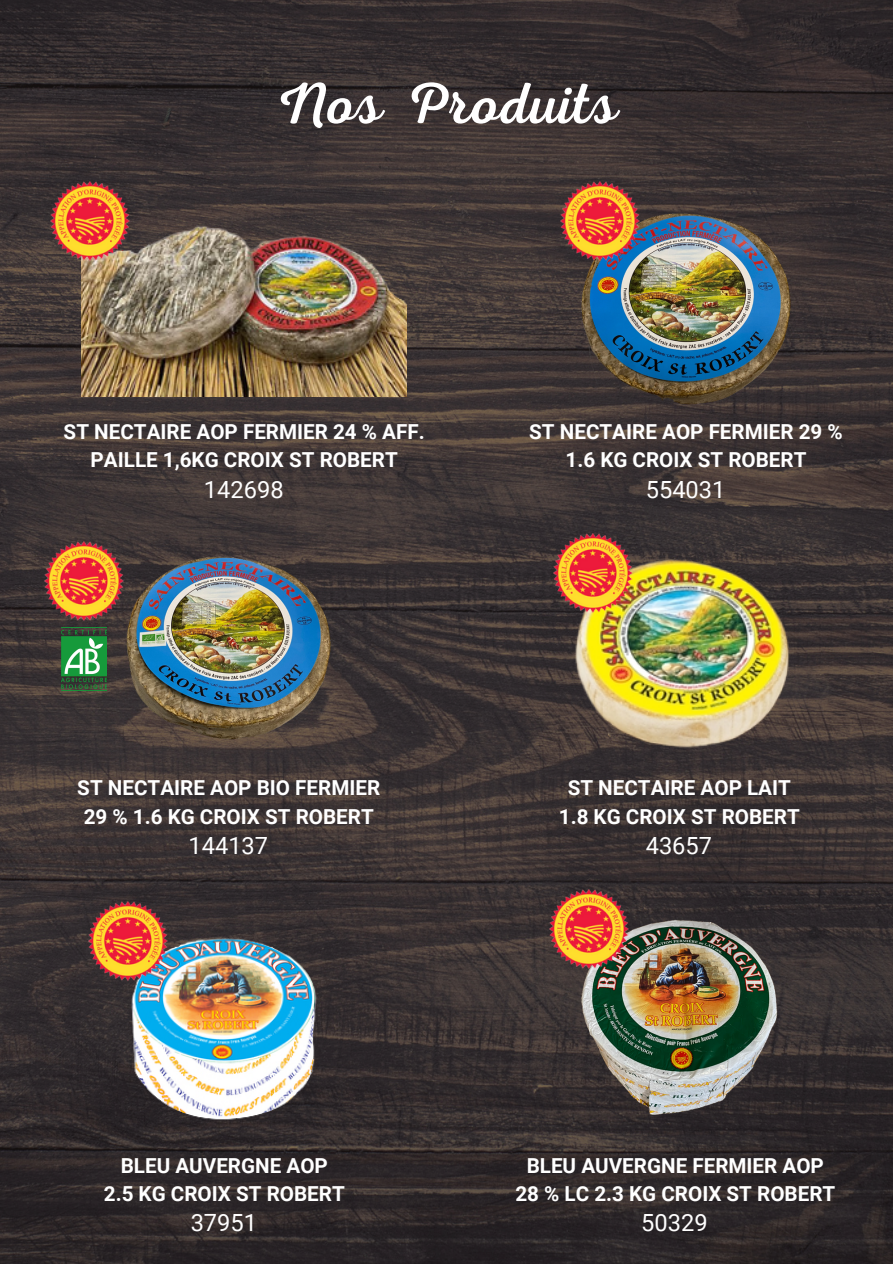
<style>
.page{position:relative;width:893px;height:1264px;background:#fff}
.page>*{position:absolute;margin:0;border:0;box-sizing:border-box;transform-origin:0 0}
.t1{font:58.5px "RTL Adam Script Regular";color:#fff}
.t2{font:23.7px "Roboto";color:#fff}
.t3{font:700 20.7px/28.2px "Roboto";color:#fff;text-align:center}
</style>
<div class="page">
<img style="left:0;top:0;width:892px;height:1263px">
<img style="left:81px;top:198px;width:325px;height:198px">
<img style="left:42px;top:172px;width:96px;height:97px">
<img style="left:532px;top:172px;width:325px;height:244px">
<img style="left:93px;top:533px;width:298px;height:234px">
<img style="left:61px;top:629px;width:45px;height:62px">
<img style="left:545px;top:535px;width:267px;height:232px">
<img style="left:110px;top:912px;width:228px;height:222px">
<img style="left:570px;top:892px;width:232px;height:243px">
<img style="left:551px;top:172px;width:97px;height:97px">
<img style="left:545px;top:524px;width:96px;height:97px">
<img style="left:35px;top:533px;width:97px;height:96px">
<img style="left:540px;top:880px;width:97px;height:97px">
<img style="left:79px;top:892px;width:97px;height:97px">
<p class="t1" style="left:275px;top:70px;width:344px">Nos Produits</p>
<p class="t3" style="left:64px;top:418px;width:362px">ST NECTAIRE AOP FERMIER 24 % AFF.<br>PAILLE 1,6KG CROIX ST ROBERT</p>
<p class="t2" style="left:204px;top:475px;width:81px">142698</p>
<p class="t3" style="left:529px;top:418px;width:315px">ST NECTAIRE AOP FERMIER 29 %</p>
<p class="t3" style="left:565px;top:446px;width:242px">1.6 KG CROIX ST ROBERT</p>
<p class="t2" style="left:645px;top:475px;width:81px">554031</p>
<p class="t3" style="left:77px;top:774px;width:304px">ST NECTAIRE AOP BIO FERMIER<br>29 % 1.6 KG CROIX ST ROBERT</p>
<p class="t2" style="left:188px;top:831px;width:81px">144137</p>
<p class="t3" style="left:567px;top:774px;width:225px">ST NECTAIRE AOP LAIT</p>
<p class="t3" style="left:559px;top:802px;width:242px">1.8 KG CROIX ST ROBERT</p>
<p class="t2" style="left:645px;top:831px;width:68px">43657</p>
<p class="t3" style="left:121px;top:1151px;width:209px">BLEU AUVERGNE AOP</p>
<p class="t3" style="left:104px;top:1179px;width:242px">2.5 KG CROIX ST ROBERT</p>
<p class="t2" style="left:191px;top:1209px;width:68px">37951</p>
<p class="t3" style="left:515px;top:1151px;width:321px">BLEU AUVERGNE FERMIER AOP<br>28 % LC 2.3 KG CROIX ST ROBERT</p>
<p class="t2" style="left:641px;top:1209px;width:68px">50329</p>
</div>
